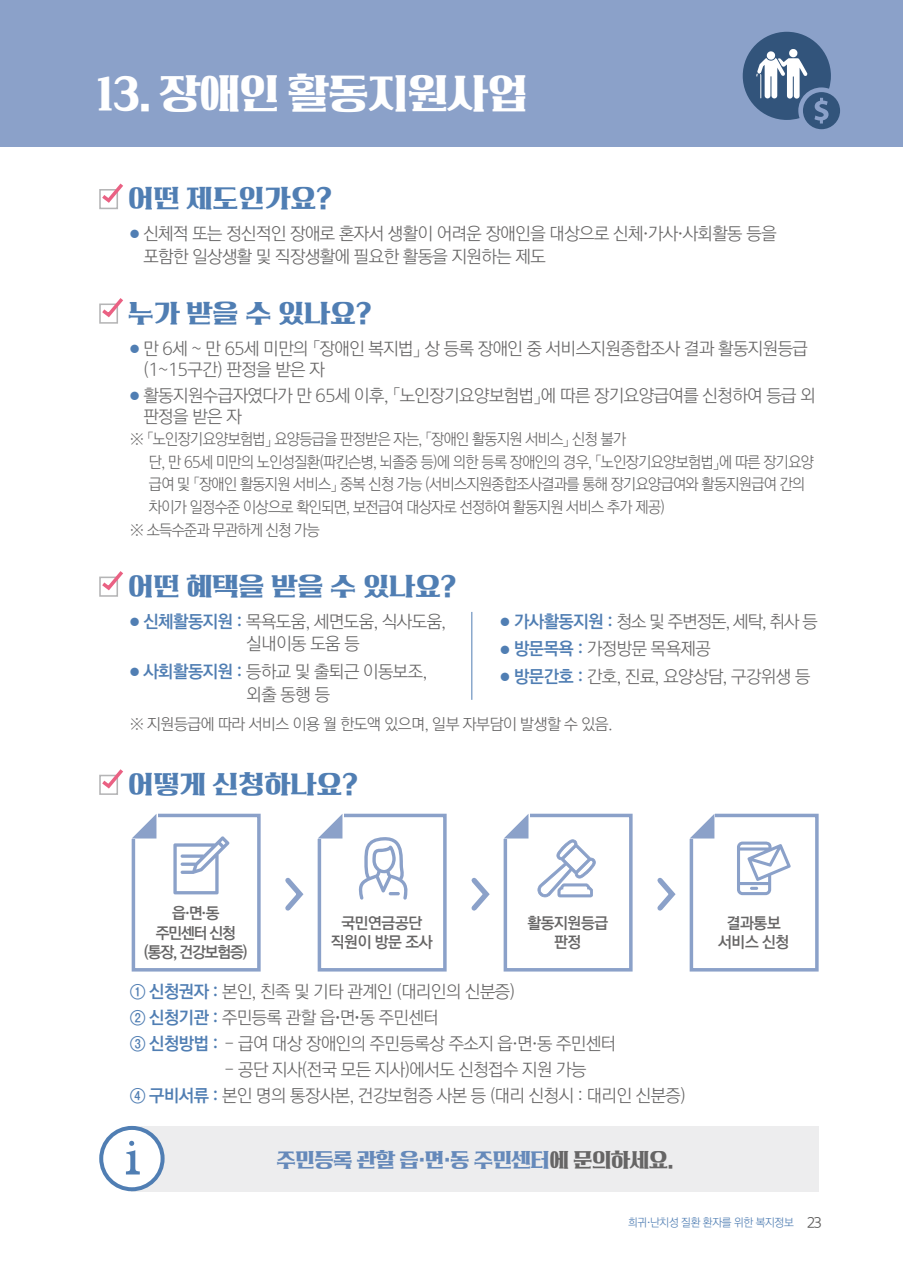
<style>
.page{position:relative;width:903px;height:1275px;background:#fff}
.page>*{position:absolute;margin:0;border:0;box-sizing:border-box;transform-origin:0 0}
.t1{font:39.38px "Rix Athene R";letter-spacing:-.03em;color:#fff}
.t2{font:24.5px "Rix Athene R";color:#507eb3}
.t3{font:19.25px "Rix Athene R";letter-spacing:-.025em;color:#6589ba;scale:.95 1}
.t4{font:17.5px/22.8px "Rix Sin Go SEL";letter-spacing:-.025em;color:#666565;scale:.95 1}
.t5{font:17.5px "Rix Sin Go SEL";letter-spacing:-.05em;color:#666565;scale:.95 1}
.t6{font:15.75px "Rix Sin Go SEL";letter-spacing:-.04em;color:#666565;scale:.9 1}
.t7{font:15.75px "Rix Sin Go SEL";letter-spacing:-.04em;color:#666565;scale:.95 1}
.t8{font:15.75px/19.2px "Rix Sin Go SEB";letter-spacing:-.025em;color:#666565;text-align:center;scale:.95 1}
.t9{font:15.75px/19.2px "Rix Sin Go SEB";letter-spacing:-.075em;color:#666565;text-align:center;scale:.95 1}
.t10{font:11.38px "Rix Sin Go SEL";letter-spacing:-.025em;color:#507eb3;scale:.93 1}
.s1{font-family:"Rix Sin Go SEB";font-size:10.5px;color:#507eb3}
.s2{font-family:"Rix Sin Go SEB";color:#507eb3}
.s3{font-family:"Rix Sin Go SEB"}
.s4{color:#666565}
.s5{font-family:"Rix Sin Go SER";font-size:14px;color:#595857}
</style>
<div class="page">
<div style="left:0;top:0;width:903px;height:146px;background:#8ba1c9"></div>
<svg style="left:743px;top:32px;width:97px;height:97px"></svg>
<div style="left:99px;top:189px;width:19px;height:20px;border:2px solid #b5b5b6"></div>
<svg style="left:99px;top:183px;width:24px;height:22px"></svg>
<div style="left:131px;top:1126px;width:688px;height:65px;background:#ededee"></div>
<div style="left:101px;top:1128px;width:62px;height:61px;background:#fff;border-radius:50%"></div>
<div style="left:99px;top:1126px;width:66px;height:65px;border:4px solid #507eb3;border-radius:50%"></div>
<svg style="left:126px;top:1141px;width:14px;height:33px"></svg>
<div style="left:99px;top:303px;width:19px;height:21px;border:2px solid #b5b5b6"></div>
<svg style="left:99px;top:298px;width:24px;height:22px"></svg>
<div style="left:99px;top:775px;width:19px;height:20px;border:2px solid #b5b5b6"></div>
<svg style="left:99px;top:769px;width:24px;height:22px"></svg>
<svg style="left:285px;top:877px;width:19px;height:34px"></svg>
<svg style="left:471px;top:877px;width:19px;height:34px"></svg>
<svg style="left:657px;top:877px;width:19px;height:34px"></svg>
<svg style="left:131px;top:813px;width:130px;height:159px"></svg>
<svg style="left:317px;top:813px;width:130px;height:159px"></svg>
<svg style="left:689px;top:813px;width:130px;height:159px"></svg>
<svg style="left:503px;top:813px;width:130px;height:159px"></svg>
<div style="left:99px;top:577px;width:19px;height:20px;border:2px solid #b5b5b6"></div>
<svg style="left:99px;top:571px;width:24px;height:22px"></svg>
<hr style="left:471px;top:612px;width:1px;height:88px;background:#507eb3">
<h1 class="t1" style="left:96px;top:72px;width:433px">13. 장애인 활동지원사업</h1>
<h2 class="t2" style="left:128px;top:185px;width:205px">어떤 제도인가요?</h2>
<p class="t4" style="left:143px;top:223px;width:668px;text-indent:-13px"><span class="s1">●</span> 신체적 또는 정신적인 장애로 혼자서 생활이 어려운 장애인을 대상으로 신체·가사·사회활동 등을 포함한 일상생활 및 직장생활에 필요한 활동을 지원하는 제도</p>
<h2 class="t2" style="left:128px;top:299px;width:245px">누가 받을 수 있나요?</h2>
<p class="t4" style="left:143px;top:338px;width:701px;line-height:21px;text-indent:-13px"><span class="s1">●</span> 만 6세 ~ 만 65세 미만의 「장애인 복지법」 상 등록 장애인 중 서비스지원종합조사 결과 활동지원등급 (1~15구간) 판정을 받은 자</p>
<p class="t4" style="left:143px;top:385px;width:709px;line-height:21px;text-indent:-13px"><span class="s1">●</span> 활동지원수급자였다가 만 65세 이후, 「노인장기요양보험법」에 따른 장기요양급여를 신청하여 등급 외 판정을 받은 자</p>
<p class="t7" style="left:130px;top:429px;width:524px">※ 「노인장기요양보험법」 요양등급을 판정받은 자는, 「장애인 활동지원 서비스」 신청 불가</p>
<p class="t6" style="left:149px;top:452px;width:740px">단, 만 65세 미만의 노인성질환(파킨슨병, 뇌졸중 등)에 의한 등록 장애인의 경우, 「노인장기요양보험법」에 따른 장기요양</p>
<p class="t6" style="left:149px;top:475px;width:731px">급여 및 「장애인 활동지원 서비스」 중복 신청 가능 (서비스지원종합조사결과를 통해 장기요양급여와 활동지원급여 간의</p>
<p class="t6" style="left:149px;top:498px;width:575px">차이가 일정수준 이상으로 확인되면, 보전급여 대상자로 선정하여 활동지원 서비스 추가 제공)</p>
<p class="t7" style="left:130px;top:520px;width:201px">※ 소득수준과 무관하게 신청 가능</p>
<h2 class="t2" style="left:128px;top:572px;width:330px">어떤 혜택을 받을 수 있나요?</h2>
<p class="t4" style="left:247px;top:610px;width:211px;text-indent:-117px"><span class="s1">●</span> <span class="s2">신체활동지원 :</span> 목욕도움, 세면도움, 식사도움, 실내이동 도움 등</p>
<p class="t4" style="left:247px;top:660px;width:192px;text-indent:-117px"><span class="s1">●</span> <span class="s2">사회활동지원 :</span> 등하교 및 출퇴근 이동보조, 외출 동행 등</p>
<p class="t5" style="left:501px;top:610px;width:335px"><span class="s1">●</span> <span class="s2">가사활동지원 :</span> 청소 및 주변정돈, 세탁, 취사 등</p>
<p class="t4" style="left:501px;top:638px;width:223px"><span class="s1">●</span> <span class="s2">방문목욕 :</span> 가정방문 목욕제공</p>
<p class="t4" style="left:501px;top:665px;width:328px"><span class="s1">●</span> <span class="s2">방문간호 :</span> 간호, 진료, 요양상담, 구강위생 등</p>
<p class="t7" style="left:130px;top:714px;width:509px">※ 지원등급에 따라 서비스 이용 월 한도액 있으며, 일부 자부담이 발생할 수 있음.</p>
<h2 class="t2" style="left:128px;top:771px;width:231px">어떻게 신청하나요?</h2>
<p class="t9" style="left:144px;top:904px;width:111px">읍·면·동<br>주민센터 신청 (통장, 건강보험증)</p>
<p class="t8" style="left:331px;top:914px;width:109px">국민연금공단 직원이 방문 조사</p>
<p class="t8" style="left:527px;top:914px;width:86px">활동지원등급 판정</p>
<p class="t8" style="left:718px;top:914px;width:76px">결과통보 서비스 신청</p>
<p class="t4" style="left:130px;top:979px;width:513px;line-height:25.9px"><span class="s2">① 신청권자 :</span> 본인, 친족 및 기타 관계인 (대리인의 신분증)<br><span class="s2">② 신청기관 :</span> 주민등록 관할 읍<span class="s3">·</span>면<span class="s3">·</span>동 주민센터<br><span class="s2">③ 신청방법 :</span> - 급여 대상 장애인의 주민등록상 주소지 읍·면·동 주민센터</p>
<p class="t4" style="left:130px;top:1057px;width:586px;line-height:25.9px;text-align:center">- 공단 지사(전국 모든 지사)에서도 신청접수 지원 가능<br><span class="s2">④ 구비서류 :</span> 본인 명의 통장사본, 건강보험증 사본 등 (대리 신청시 : 대리인 신분증)</p>
<p class="t3" style="left:276px;top:1149px;width:419px">주민등록 관할 읍·면·동 주민센터<span class="s4">에 문의하세요.</span></p>
<p class="t10" style="left:628px;top:1215px;width:209px">희귀·난치성 질환 환자를 위한 복지정보 <span class="s5">23</span></p>
</div>
